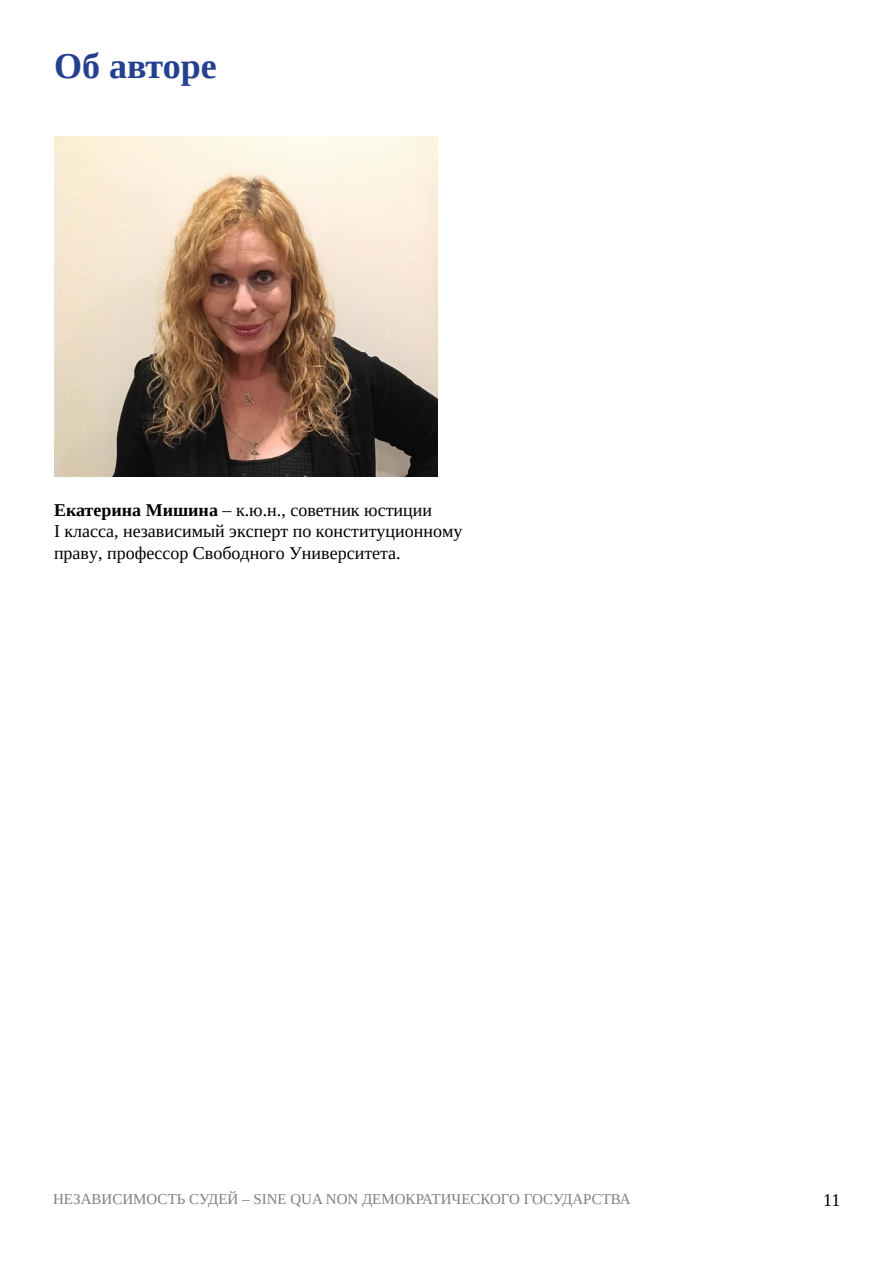
<style>
.page{position:relative;width:893px;height:1263px;background:#fff}
.page>*{position:absolute;margin:0;border:0;box-sizing:border-box;transform-origin:0 0}
.t1{font:700 36px "Tinos";color:#25408f}
.t2{font:18px/21.6px "Tinos";color:#000}
.t3{font:15px "Tinos";color:#808080}
.s1{font-weight:700}
</style>
<div class="page">
<img style="left:54px;top:136px;width:383px;height:340px">
<h1 class="t1" style="left:54px;top:42px;width:164px">Об авторе</h1>
<p class="t2" style="left:54px;top:499px;width:410px"><span class="s1">Екатерина Мишина</span> – К.Ю.Н., СОВЕТНИК ЮСТИЦИИ<br>I КЛАССА, НЕЗАВИСИМЫЙ ЭКСПЕРТ ПО КОНСТИТУЦИОННОМУ<br>ПРАВУ, ПРОФЕССОР СВОБОДНОГО УНИВЕРСИТЕТА.</p>
<p class="t3" style="left:53px;top:1189px;width:40px">НЕ ЗАВИСИМОСТ</p>
<p class="t3" style="left:177px;top:1189px;width:207px">Ь СУДЕЙ – SINE QUA NON ДЕМОКРАТИ</p>
<p class="t3" style="left:452px;top:1189px;width:21px">ЧЕСКОГО</p>
<p class="t3" style="left:524px;top:1189px;width:11px">ГОСУ</p>
<p class="t3" style="left:562px;top:1189px;width:21px">ДАРСТВА</p>
<p class="t2" style="left:823px;top:1189px;width:19px">11</p>
</div>
